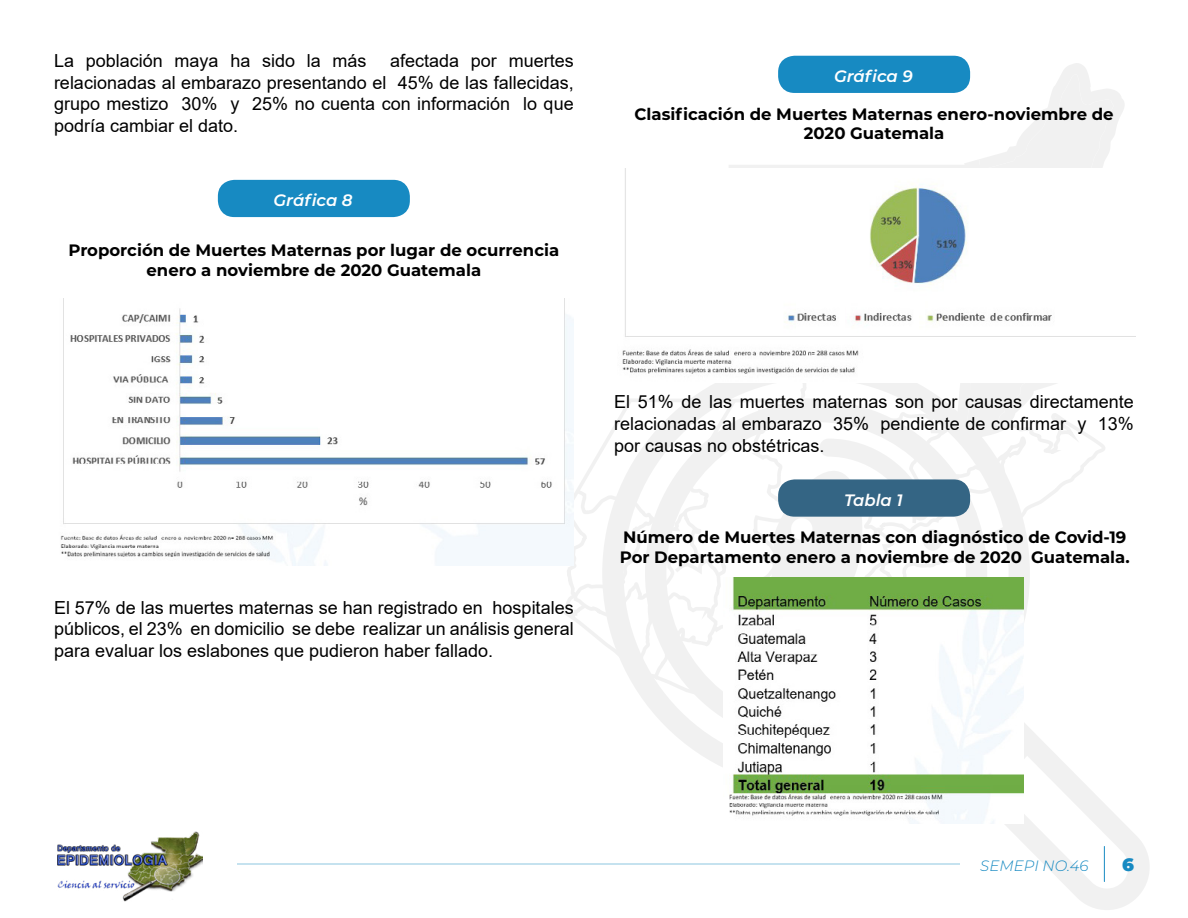
<style>
.page{position:relative;width:1188px;height:918px;background:#fff}
.page>*{position:absolute;margin:0;border:0;box-sizing:border-box;transform-origin:0 0}
.t1{font:18px/21.6px "Arial";color:#000;text-align:justify}
.t2{font:900 18px "Montserrat";color:#178ac2}
.t3{font:700 16.5px/19.8px "Montserrat";color:#000;text-align:center}
.t4{font:italic 600 16.5px "Montserrat";color:#fff}
.t5{font:italic 300 15px "Montserrat";color:#178ac2}
</style>
<div class="page">
<svg style="left:1021px;top:63px;width:103px;height:73px;fill:#f1f1f1"></svg>
<svg style="left:602px;top:723px;width:547px;height:187px"></svg>
<svg style="left:572px;top:136px;width:542px;height:585px"></svg>
<img style="left:57px;top:831px;width:145px;height:70px">
<hr style="left:1104px;top:846px;width:1px;height:36px;background:#178ac2">
<hr style="left:237px;top:864px;width:723px;height:1px;background:#178ac2">
<div style="left:218px;top:180px;width:192px;height:37px;background:#178ac2;border-radius:16px"></div>
<div style="left:778px;top:56px;width:192px;height:37px;background:#178ac2;border-radius:16px"></div>
<img style="left:60px;top:298px;width:514px;height:267px">
<img style="left:612px;top:168px;width:523px;height:215px">
<div style="left:778px;top:479px;width:192px;height:38px;background:#346584;border-radius:16px"></div>
<img style="left:723px;top:577px;width:301px;height:247px">
<p class="t1" style="left:54px;top:50px;width:521px;text-indent:336px">afectada por muertes relacionadas al embarazo presentando el 45% de las fallecidas, grupo mestizo 30% y 25% no cuenta con información lo que podría cambiar el dato.</p>
<p class="t1" style="left:54px;top:50px;width:314px">La población maya ha sido la más</p>
<p class="t4" style="left:274px;top:189px;width:81px">Gráfica 8</p>
<p class="t3" style="left:68px;top:239px;width:492px">Proporción de Muertes Maternas por lugar de ocurrencia enero a noviembre de 2020 Guatemala</p>
<p class="t4" style="left:834px;top:65px;width:80px">Gráfica 9</p>
<p class="t3" style="left:635px;top:103px;width:481px">Clasificación de Muertes Maternas enero-noviembre de<br>2020 Guatemala</p>
<p class="t1" style="left:54px;top:596px;width:521px">El 57% de las muertes maternas se han registrado en hospitales públicos, el 23% en domicilio se debe realizar un análisis general para evaluar los eslabones que pudieron haber fallado.</p>
<p class="t1" style="left:614px;top:391px;width:521px">El 51% de las muertes maternas son por causas directamente relacionadas al embarazo 35% pendiente de confirmar y 13% por causas no obstétricas.</p>
<p class="t4" style="left:844px;top:488px;width:60px">Tabla 1</p>
<p class="t3" style="left:620px;top:527px;width:511px;text-align:left">Número de Muertes Maternas con diagnóstico de Covid-19<br>Por Departamento enero a noviembre de 2020 Guatemala.</p>
<p class="t5" style="left:980px;top:856px;width:110px">SEMEPI NO.46</p>
<p class="t2" style="left:1122px;top:851px;width:13px">6</p>
</div>
